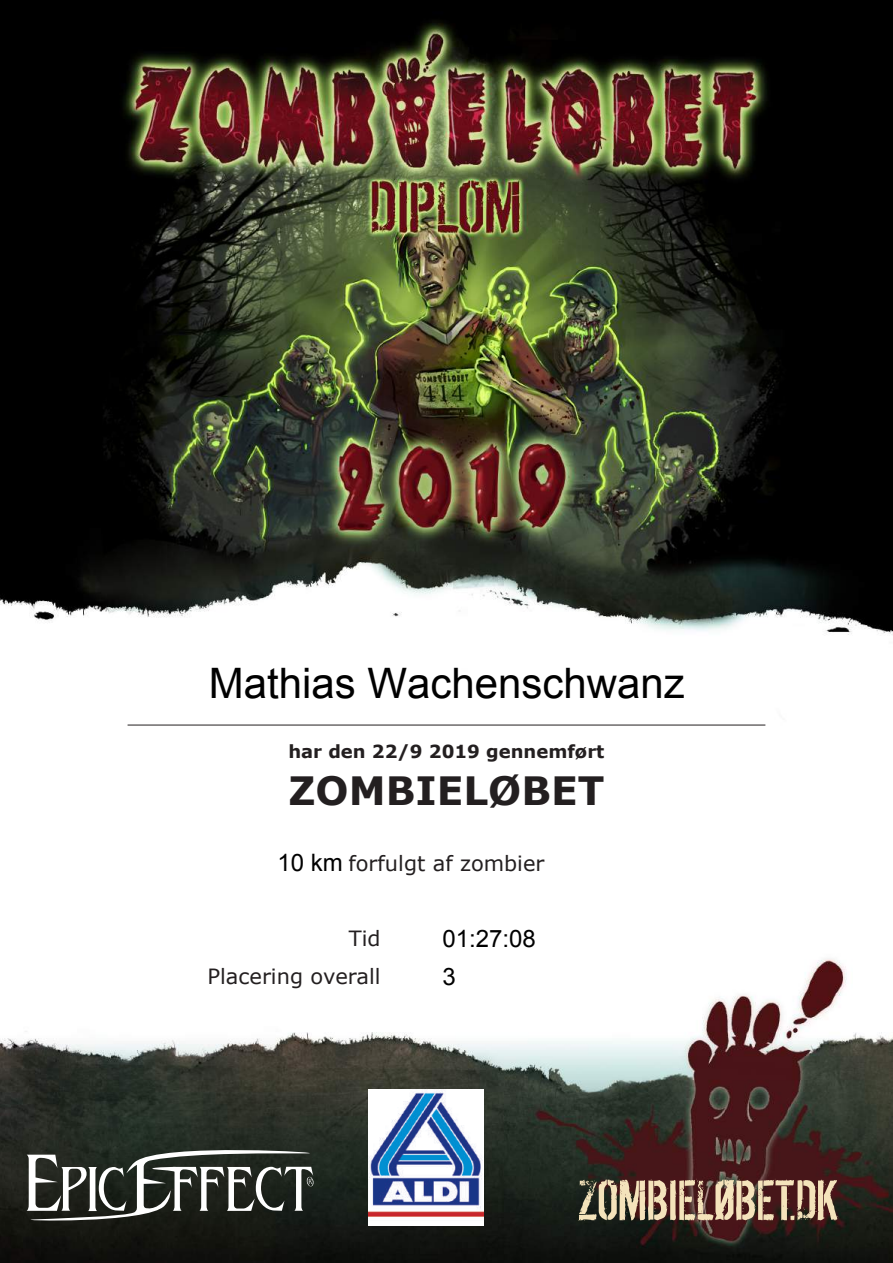
<style>
.page{position:relative;width:893px;height:1263px;background:#fff}
.page>*{position:absolute;margin:0;border:0;box-sizing:border-box;transform-origin:0 0}
.t1{font:62.1px "Dirty Ego";color:#f4e3bb}
.t2{font:42px "Arial";color:#000}
.t3{font:700 39px "Verdana";color:#231f20}
.t4{font:24px "Arial";color:#000}
.t5{font:21px/37.2px "Verdana";color:#231f20;text-align:right}
.t6{font:700 18px "Verdana";color:#231f20}
.s1{font-family:"Arial";font-size:24px;color:#000}
</style>
<div class="page">
<img style="left:0;top:0;width:893px;height:1263px">
<svg style="left:27px;top:1150px;width:286px;height:70px"></svg>
<hr style="left:128px;top:725px;width:637px;height:1px;background:#231f20">
<img style="left:368px;top:1090px;width:115px;height:135px">
<h2 class="t2" style="left:209px;top:660px;width:478px">Mathias Wachenschwanz</h2>
<p class="t6" style="left:288px;top:739px;width:318px">har den 22/9 2019 gennemført</p>
<h3 class="t3" style="left:289px;top:763px;width:317px">ZOMBIELØBET</h3>
<p class="t5" style="left:278px;top:844px;width:268px"><span class="s1">10 km</span> forfulgt af zombier</p>
<p class="t5" style="left:208px;top:920px;width:175px">Tid<br>Placering overall</p>
<p class="t4" style="left:442px;top:926px;width:95px">01:27:08</p>
<p class="t4" style="left:442px;top:963px;width:15px">3</p>
<h1 class="t1" style="left:578px;top:1168px;width:261px">ZOMBIELØBET.DK</h1>
</div>
